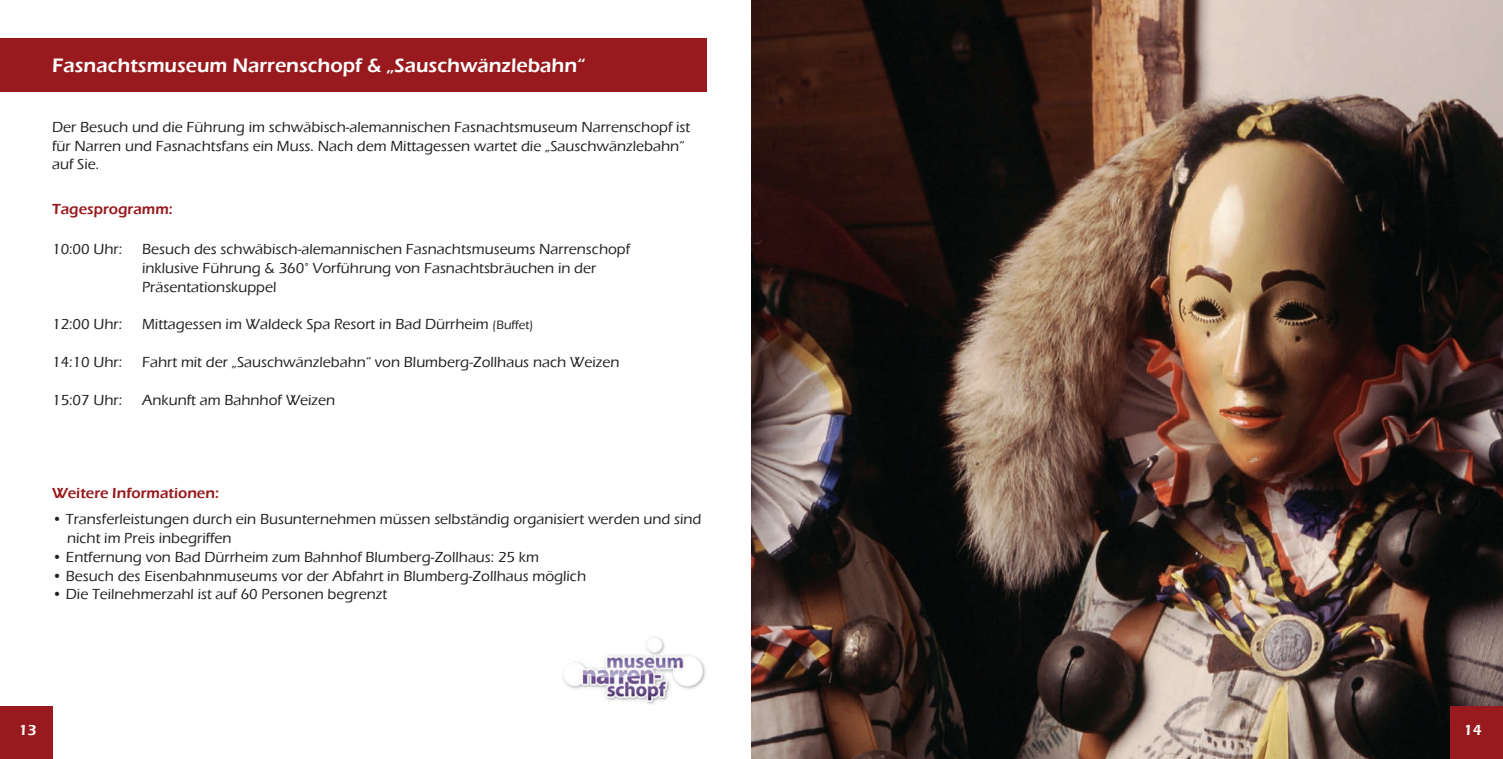
<style>
.page{position:relative;width:1503px;height:759px;background:#fff}
.page>*{position:absolute;margin:0;border:0;box-sizing:border-box;transform-origin:0 0}
.Überschrift{font:600 20px "Eras ITC";color:#fff}
.t1{font:500 15px/18.8px "Eras ITC";color:#231f20}
.t2{font:600 15px "Eras ITC";color:#981a1e}
.t3{font:600 15px "Eras ITC";color:#fff}
.s1{font-size:12.5px}
</style>
<div class="page">
<img style="left:751px;top:0;width:751px;height:758px">
<div style="left:0;top:39px;width:706px;height:53px;background:#981a1e"></div>
<div style="left:0;top:706px;width:53px;height:52px;background:#981a1e"></div>
<div style="left:1450px;top:706px;width:52px;height:52px;background:#981a1e"></div>
<img style="left:562px;top:637px;width:143px;height:68px">
<p class="Überschrift" style="left:52px;top:54px;width:534px">Fasnachtsmuseum Narrenschopf &amp; „Sauschwänzlebahn“</p>
<p class="t1" style="left:52px;top:117px;width:640px">Der Besuch und die Führung im schwäbisch-alemannischen Fasnachtsmuseum Narrenschopf ist für Narren und Fasnachtsfans ein Muss. Nach dem Mittagessen wartet die „Sauschwänzlebahn“ auf Sie.</p>
<p class="t2" style="left:52px;top:200px;width:122px">Tagesprogramm:</p>
<p class="t1" style="left:52px;top:240px;width:72px">10:00 Uhr:</p>
<p class="t1" style="left:142px;top:240px;width:489px">Besuch des schwäbisch-alemannischen Fasnachtsmuseums Narrenschopf</p>
<p class="t1" style="left:142px;top:259px;width:455px">inklusive Führung &amp; 360° Vorführung von Fasnachtsbräuchen in der<br>Präsentationskuppel</p>
<p class="t1" style="left:52px;top:315px;width:72px">12:00 Uhr:</p>
<p class="t1" style="left:142px;top:315px;width:393px">Mittagessen im Waldeck Spa Resort in Bad Dürrheim <span class="s1">(Buffet)</span></p>
<p class="t1" style="left:52px;top:352px;width:72px">14:10 Uhr:</p>
<p class="t1" style="left:142px;top:352px;width:479px">Fahrt mit der „Sauschwänzlebahn“ von Blumberg-Zollhaus nach Weizen</p>
<p class="t1" style="left:52px;top:390px;width:72px">15:07 Uhr:</p>
<p class="t1" style="left:142px;top:390px;width:195px">Ankunft am Bahnhof Weizen</p>
<p class="t2" style="left:52px;top:484px;width:168px">Weitere Informationen:</p>
<p class="t1" style="left:67px;top:510px;width:636px;text-indent:-15px">• Transferleistungen durch ein Busunternehmen müssen selbständig organisiert werden und sind nicht im Preis inbegriffen</p>
<p class="t1" style="left:52px;top:547px;width:488px">• Entfernung von Bad Dürrheim zum Bahnhof Blumberg-Zollhaus: 25 km</p>
<p class="t1" style="left:52px;top:566px;width:535px">• Besuch des Eisenbahnmuseums vor der Abfahrt in Blumberg-Zollhaus möglich</p>
<p class="t1" style="left:52px;top:585px;width:336px">• Die Teilnehmerzahl ist auf 60 Personen begrenzt</p>
<p class="t3" style="left:18px;top:721px;width:20px">13</p>
<p class="t3" style="left:1463px;top:721px;width:20px">14</p>
</div>
